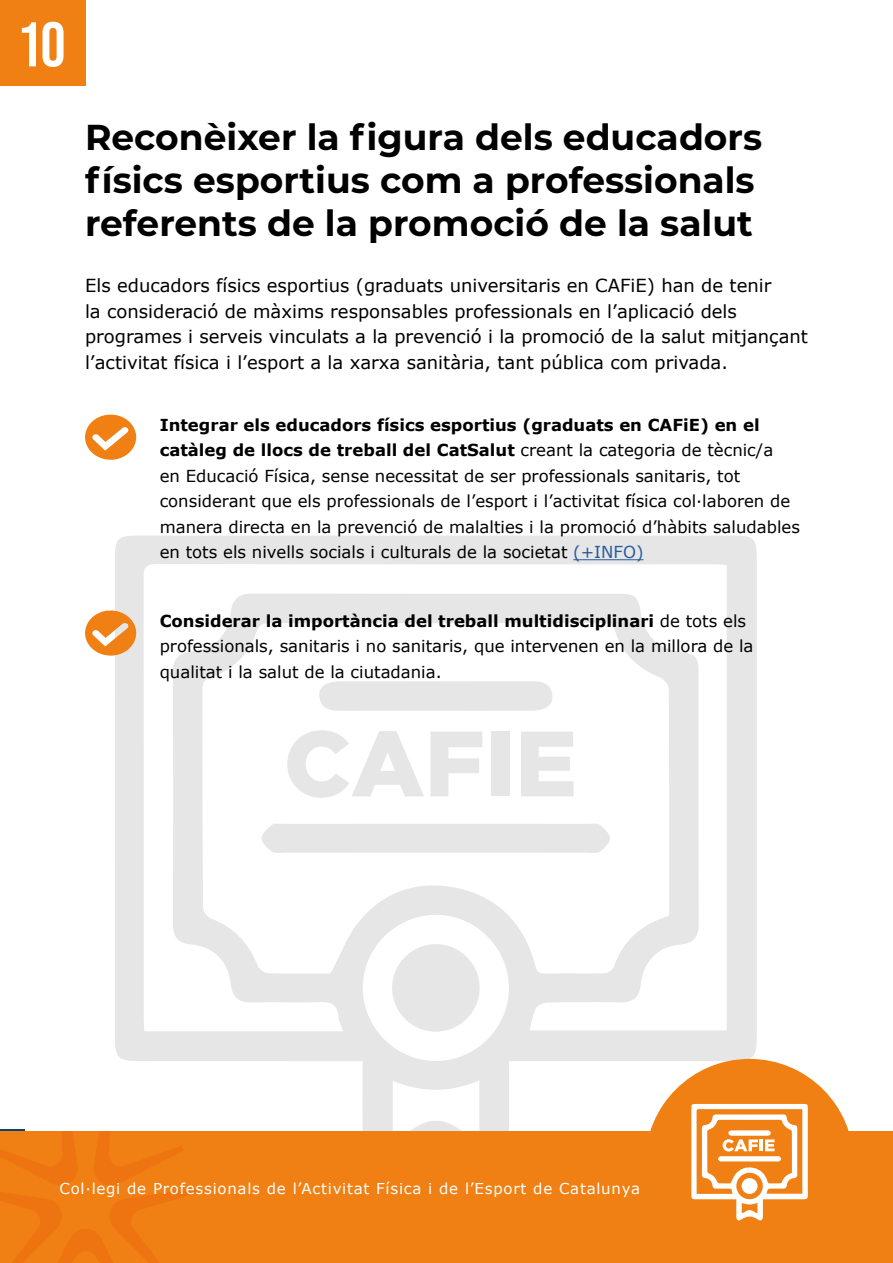
<style>
.page{position:relative;width:893px;height:1263px;background:#fff}
.page>*{position:absolute;margin:0;border:0;box-sizing:border-box;transform-origin:0 0}
.t1{font:63px "Bebas Neue";color:#fff}
.t2{font:700 36px/43.2px "Montserrat";color:#000}
.t3{font:18px/25.5px "Verdana";color:#000}
.t4{font:16.5px/25.5px "Verdana";color:#000}
.t5{font:15px "Verdana";letter-spacing:.05em;color:#fff}
.s1{font-weight:700}
.s2{color:#275b9b}
</style>
<div class="page">
<svg style="left:115px;top:535px;width:642px;height:596px"></svg>
<svg style="left:262px;top:823px;width:348px;height:31px;background:#e8e8e8"></svg>
<div style="left:318px;top:681px;width:235px;height:30px;background:#e6e6e6"></div>
<div style="left:392px;top:944px;width:88px;height:88px;background:#e6e6e6;border-radius:50%"></div>
<svg style="left:287px;top:730px;width:137px;height:68px"></svg>
<svg style="left:430px;top:731px;width:52px;height:65px"></svg>
<div style="left:491px;top:731px;width:18px;height:65px;background:#e6e6e6"></div>
<svg style="left:521px;top:731px;width:53px;height:65px"></svg>
<div style="left:0;top:0;width:85px;height:85px;background:#f08013"></div>
<hr style="left:573px;top:559px;width:70px;height:1px;background:#275b9b">
<svg style="left:85px;top:414px;width:51px;height:46px"></svg>
<svg style="left:85px;top:610px;width:51px;height:46px"></svg>
<div style="left:0;top:1131px;width:893px;height:132px;background:#f08013"></div>
<svg style="left:0;top:1130px;width:197px;height:133px"></svg>
<svg style="left:645px;top:1059px;width:204px;height:162px"></svg>
<h1 class="t1" style="left:17px;top:9px;width:50px">10</h1>
<h2 class="t2" style="left:85px;top:113px;width:679px">Reconèixer la figura dels educadors físics esportius com a professionals referents de la promoció de la salut</h2>
<p class="t3" style="left:85px;top:273px;width:724px">Els educadors físics esportius (graduats universitaris en CAFiE) han de tenir<br>la consideració de màxims responsables professionals en l’aplicació dels programes i serveis vinculats a la prevenció i la promoció de la salut mitjançant l’activitat física i l’esport a la xarxa sanitària, tant pública com privada.</p>
<p class="t4" style="left:160px;top:412px;width:642px"><span class="s1">Integrar els educadors físics esportius (graduats en CAFiE) en el catàleg de llocs de treball del CatSalut</span> creant la categoria de tècnic/a<br>en Educació Física, sense necessitat de ser professionals sanitaris, tot considerant que els professionals de l’esport i l’activitat física col·laboren de manera directa en la prevenció de malalties i la promoció d’hàbits saludables en tots els nivells socials i culturals de la societat <span class="s2">(+INFO)</span></p>
<p class="t4" style="left:160px;top:608px;width:595px"><span class="s1">Considerar la importància del treball multidisciplinari</span> de tots els professionals, sanitaris i no sanitaris, que intervenen en la millora de la qualitat i la salut de la ciutadania.</p>
<p class="t5" style="left:60px;top:1178px;width:582px">Col·legi de Professionals de l’Activitat Física i de l’Esport de Catalunya</p>
</div>
